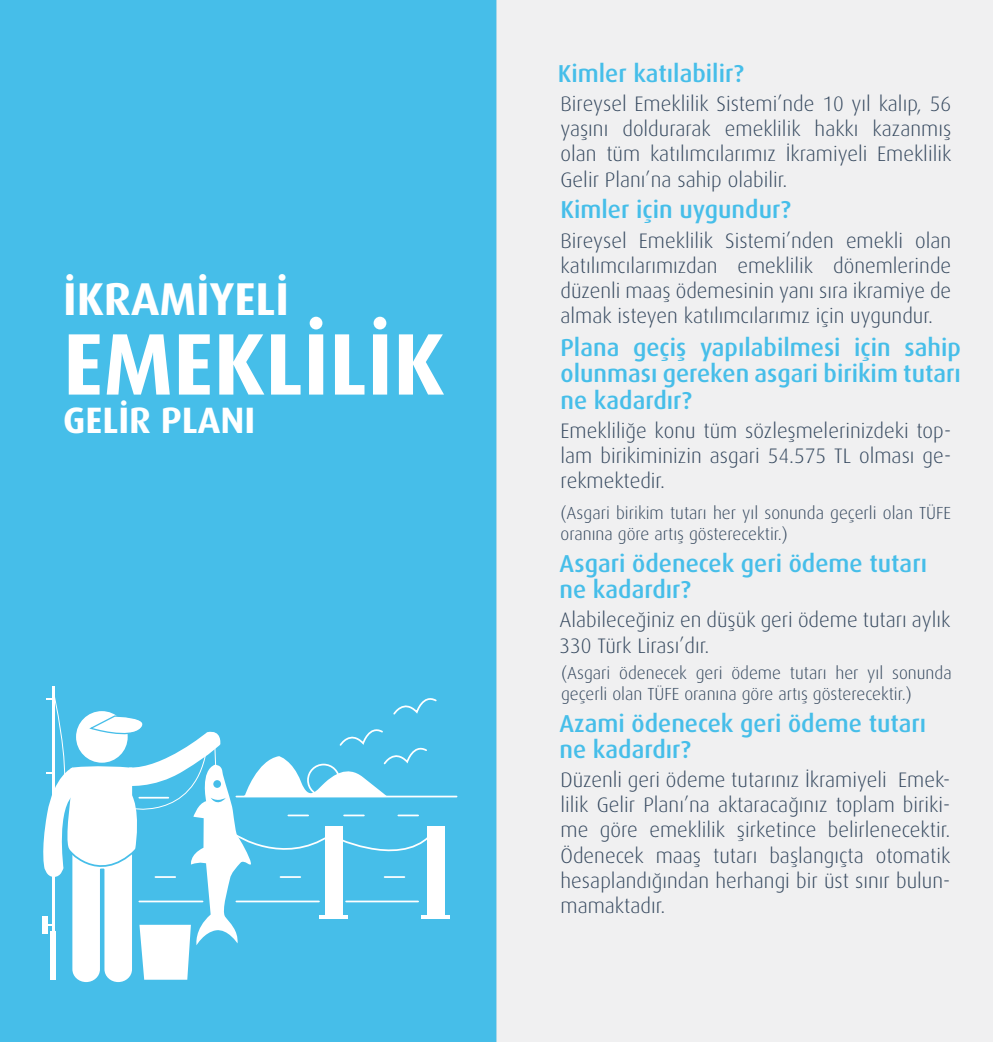
<style>
.page{position:relative;width:993px;height:1042px;background:#fff}
.page>*{position:absolute;margin:0;border:0;box-sizing:border-box;transform-origin:0 0}
.t1{font:700 87.5px "Dax Pro";color:#fff}
.t2{font:700 46.02px "Dax Pro";color:#fff}
.t3{font:700 36.75px "Dax Pro";color:#fff}
.t4{font:500 24.5px/26.2px "Dax Pro";color:#46bee9}
.t5{font:300 21px/25.2px "Dax Pro";color:#36495f;text-align:justify}
.t6{font:300 17.5px/21px "Dax Pro";color:#36495f}
</style>
<div class="page">
<div style="left:0;top:0;width:496px;height:1042px;background:#46bee9"></div>
<hr style="left:52px;top:687px;width:3px;height:244px;background:#fff">
<div style="left:426px;top:826px;width:18px;height:89px;background:#fff"></div>
<hr style="left:421px;top:915px;width:29px;height:4px;background:#fff">
<svg style="left:42px;top:697px;width:391px;height:285px"></svg>
<div style="left:496px;top:0;width:496px;height:1042px;background:#f0f0f1"></div>
<h2 class="t2" style="left:63px;top:269px;width:227px">İKRAMİYELİ</h2>
<h1 class="t1" style="left:63px;top:306px;width:383px">EMEKLİLİK</h1>
<h3 class="t3" style="left:63px;top:395px;width:194px">GELİR PLANI</h3>
<p class="t4" style="left:557px;top:59px;width:187px">Kimler katılabilir?</p>
<p class="t5" style="left:560px;top:91px;width:392px">Bireysel Emeklilik Sistemi’nde 10 yıl kalıp, 56 yaşını doldurarak emeklilik hakkı kazanmış olan tüm katılımcılarımız İkramiyeli Emeklilik Gelir Planı’na sahip olabilir.</p>
<p class="t5" style="left:560px;top:227px;width:392px">Bireysel Emeklilik Sistemi’nden emekli olan katılımcılarımızdan emeklilik dönemlerinde düzenli maaş ödemesinin yanı sıra ikramiye de almak isteyen katılımcılarımız için uygundur.</p>
<p class="t4" style="left:560px;top:196px;width:232px">Kimler için uygundur?</p>
<p class="t4" style="left:560px;top:334px;width:402px;text-align:justify">Plana geçiş yapılabilmesi için sahip olunması gereken asgari birikim tutarı ne kadardır?</p>
<p class="t5" style="left:560px;top:417px;width:392px">Emekliliğe konu tüm sözleşmelerinizdeki top&shy;lam birikiminizin asgari 54.575 TL olması ge&shy;rekmektedir.</p>
<p class="t6" style="left:560px;top:502px;width:392px">(Asgari birikim tutarı her yıl sonunda geçerli olan TÜFE oranına göre artış gösterecektir.)</p>
<p class="t4" style="left:559px;top:549px;width:369px">Asgari ödenecek geri ödeme tutarı ne kadardır?</p>
<p class="t5" style="left:559px;top:607px;width:392px">Alabileceğiniz en düşük geri ödeme tutarı aylık<br>330 Türk Lirası’dır.</p>
<p class="t6" style="left:561px;top:662px;width:392px">(Asgari ödenecek geri ödeme tutarı her yıl sonunda geçerli olan TÜFE oranına göre artış gösterecektir.)</p>
<p class="t4" style="left:559px;top:709px;width:368px">Azami ödenecek geri ödeme tutarı ne kadardır?</p>
<p class="t5" style="left:560px;top:766px;width:391px">Düzenli geri ödeme tutarınız İkramiyeli Emek&shy;lilik Gelir Planı’na aktaracağınız toplam biriki&shy;me göre emeklilik şirketince belirlenecektir.<br>Ödenecek maaş tutarı başlangıçta otomatik hesaplandığından herhangi bir üst sınır bulun&shy;mamaktadır.</p>
</div>
